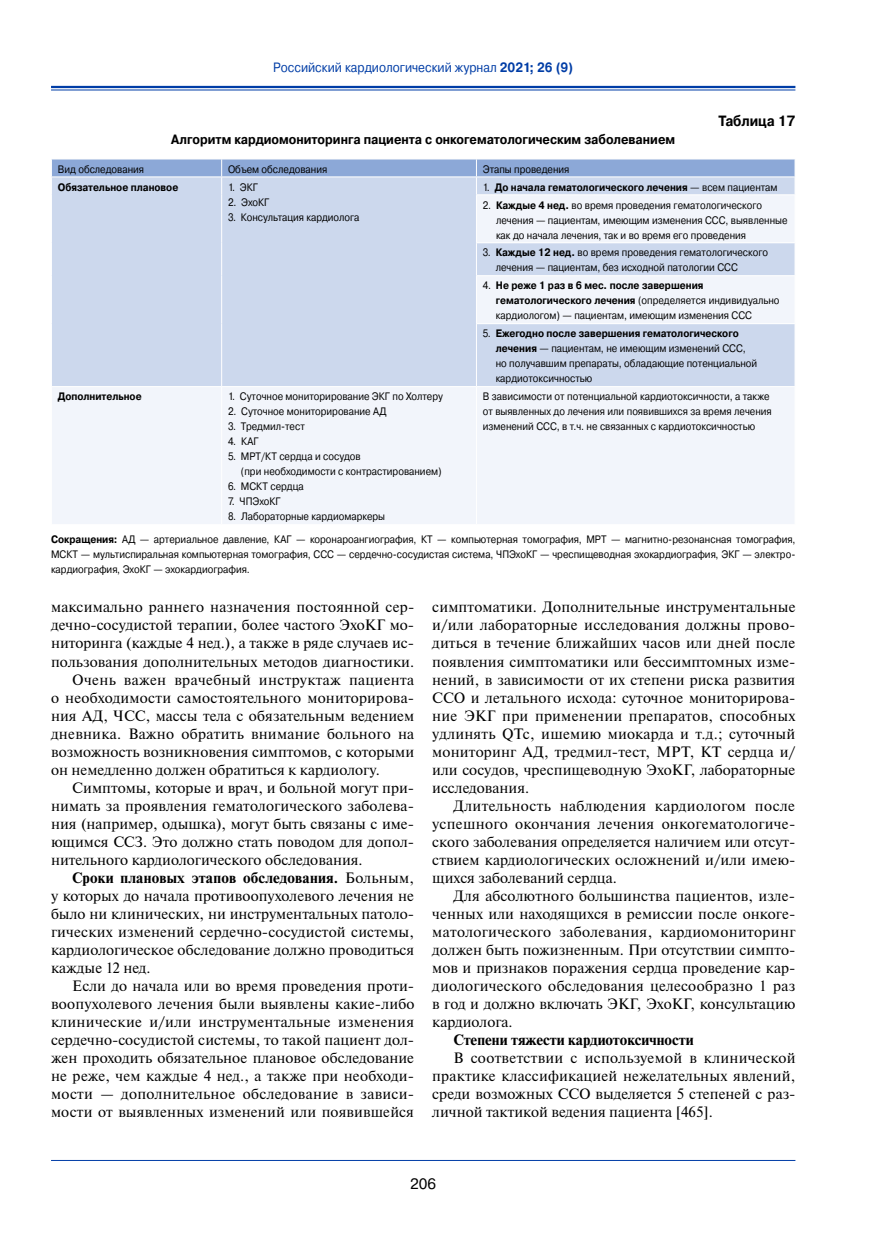
<style>
.page{position:relative;width:872px;height:1234px;background:#fff}
.page>*{position:absolute;margin:0;border:0;box-sizing:border-box;transform-origin:0 0}
.t1{font:15px/18px "Newton";color:#000;text-align:justify}
.t2{font:15px "Newton";letter-spacing:.02em;color:#000}
.t3{font:700 15px "Newton";color:#000}
.t4{font:15px "Pragmatica";color:#000}
.t5{font:700 14.85px "Pragmatica";color:#000;scale:.89 1}
.t6{font:700 13.5px "Pragmatica";color:#000;scale:.89 1}
.t7{font:13.5px "Pragmatica";color:#003da6;scale:.89 1}
.t8{font:10.8px/15px "Pragmatica";color:#000;scale:.89 1}
.t9{font:700 10.8px "Pragmatica";color:#000;scale:.89 1}
.s1{font-weight:700}
.s2{font-weight:400}
</style>
<div class="page">
<svg style="left:51px;top:88px;width:744px;height:2px"></svg>
<hr style="left:51px;top:86px;width:744px;height:2px;background:#003da6">
<hr style="left:51px;top:90px;width:744px;height:1px;background:#003da6">
<hr style="left:51px;top:1159px;width:744px;height:1px;background:#003da6">
<svg style="left:52px;top:195px;width:742px;height:329px;fill:#f2f5fb"></svg>
<hr style="left:221px;top:195px;width:1px;height:48px;background:#fff">
<hr style="left:221px;top:243px;width:1px;height:33px;background:#fff">
<hr style="left:221px;top:276px;width:1px;height:47px;background:#fff">
<hr style="left:221px;top:323px;width:1px;height:63px;background:#fff">
<svg style="left:51px;top:159px;width:744px;height:36px;background:#b0c3e3"></svg>
<hr style="left:476px;top:194px;width:319px;height:1px;background:#fff">
<hr style="left:476px;top:195px;width:1px;height:47px;background:#fff">
<hr style="left:476px;top:242px;width:319px;height:1px;background:#fff">
<hr style="left:476px;top:243px;width:1px;height:32px;background:#fff">
<hr style="left:476px;top:275px;width:319px;height:1px;background:#fff">
<hr style="left:476px;top:276px;width:1px;height:47px;background:#fff">
<hr style="left:476px;top:323px;width:319px;height:1px;background:#fff">
<hr style="left:476px;top:324px;width:1px;height:62px;background:#fff">
<hr style="left:51px;top:386px;width:171px;height:1px;background:#fff">
<hr style="left:222px;top:386px;width:254px;height:1px;background:#fff">
<hr style="left:221px;top:387px;width:1px;height:137px;background:#fff">
<hr style="left:476px;top:386px;width:319px;height:1px;background:#fff">
<hr style="left:476px;top:387px;width:1px;height:137px;background:#fff">
<p class="t7" style="left:273px;top:57px;width:338px">Российский кардиологический журнал <span class="s1">2021; 26 (9)</span></p>
<p class="t6" style="left:171px;top:131px;width:567px">Алгоритм кардиомониторинга пациента с онкогематологическим заболеванием</p>
<p class="t5" style="left:718px;top:112px;width:88px">Таблица 17</p>
<p class="t8" style="left:58px;top:161px;width:98px">Вид обследования</p>
<p class="t8" style="left:228px;top:161px;width:113px">Объем обследования</p>
<p class="t8" style="left:483px;top:161px;width:99px">Этапы проведения</p>
<p class="t9" style="left:58px;top:180px;width:137px">Обязательное плановое</p>
<p class="t8" style="left:228px;top:179px;width:35px">1. ЭКГ</p>
<p class="t8" style="left:228px;top:194px;width:48px">2. ЭхоКГ</p>
<p class="t8" style="left:228px;top:209px;width:149px">3. Консультация кардиолога</p>
<p class="t9" style="left:483px;top:180px;width:332px"><span class="s2">1.</span> До начала гематологического лечения <span class="s2">— всем пациентам</span></p>
<p class="t8" style="left:496px;top:197px;width:329px;text-indent:-13px">2. <span class="s1">Каждые 4 нед.</span> во время проведения гематологического лечения — пациентам, имеющим изменения ССС, выявленные как до начала лечения, так и во время его проведения</p>
<p class="t8" style="left:496px;top:245px;width:308px;text-indent:-13px">3. <span class="s1">Каждые 12 нед.</span> во время проведения гематологического лечения — пациентам, без исходной патологии ССС</p>
<p class="t8" style="left:496px;top:278px;width:320px;text-indent:-13px">4. <span class="s1">Не реже 1 раз в 6 мес. после завершения гематологического лечения</span> (определяется индивидуально кардиологом) — пациентам, имеющим изменения ССС</p>
<p class="t8" style="left:496px;top:325px;width:295px;text-indent:-13px">5. <span class="s1">Ежегодно после завершения гематологического лечения</span> — пациентам, не имеющим изменений ССС, но получавшим препараты, обладающие потенциальной кардиотоксичностью</p>
<p class="t9" style="left:58px;top:390px;width:96px">Дополнительное</p>
<p class="t8" style="left:228px;top:388px;width:243px">1. Суточное мониторирование ЭКГ по Холтеру</p>
<p class="t8" style="left:228px;top:403px;width:180px">2. Суточное мониторирование АД</p>
<p class="t8" style="left:228px;top:418px;width:88px">3. Тредмил-тест</p>
<p class="t8" style="left:228px;top:433px;width:36px">4. КАГ</p>
<p class="t8" style="left:241px;top:448px;width:227px;text-indent:-13px">5. МРТ/КТ сердца и сосудов<br>(при необходимости с контрастированием)</p>
<p class="t8" style="left:228px;top:478px;width:87px">6. МСКТ сердца</p>
<p class="t8" style="left:228px;top:493px;width:61px">7. ЧПЭхоКГ</p>
<p class="t8" style="left:228px;top:508px;width:178px">8. Лабораторные кардиомаркеры</p>
<p class="t8" style="left:483px;top:388px;width:326px">В зависимости от потенциальной кардиотоксичности, а также от выявленных до лечения или появившихся за время лечения изменений ССС, в т.ч. не связанных с кардиотоксичностью</p>
<p class="t8" style="left:51px;top:530px;width:838px;text-align:justify"><span class="s1">Сокращения:</span> АД — артериальное давление, КАГ — коронароангиография, КТ — компьютерная томография, МРТ — магнитно-резонансная томография, МСКТ — мультиспиральная компьютерная томография, ССС — сердечно-сосудистая система, ЧПЭхоКГ — чреспищеводная эхокардиография, ЭКГ — электро&shy;кардиография, ЭхоКГ — эхокардиография.</p>
<p class="t1" style="left:51px;top:598px;width:365px">максимально раннего назначения постоянной сер-</p>
<p class="t1" style="left:51px;top:616px;width:365px">дечно-сосудистой терапии, более частого ЭхоКГ мо-</p>
<p class="t1" style="left:51px;top:634px;width:365px">ниторинга (каждые 4 нед.), а также в ряде случаев ис-</p>
<p class="t1" style="left:51px;top:652px;width:365px">пользования дополнительных методов диагностики.</p>
<p class="t2" style="left:72px;top:669px;width:343px">Очень важен врачебный инструктаж пациента</p>
<p class="t1" style="left:51px;top:688px;width:365px">о необходимости самостоятельного мониторирова-</p>
<p class="t1" style="left:51px;top:706px;width:365px">ния АД, ЧСС, массы тела с обязательным ведением</p>
<p class="t1" style="left:51px;top:724px;width:365px">дневника. Важно обратить внимание больного на</p>
<p class="t1" style="left:51px;top:742px;width:365px">возможность возникновения симптомов, с которыми</p>
<p class="t1" style="left:51px;top:760px;width:330px">он немедленно должен обратиться к кардиологу.</p>
<p class="t1" style="left:72px;top:778px;width:343px">Симптомы, которые и врач, и больной могут при-</p>
<p class="t1" style="left:51px;top:796px;width:364px">нимать за проявления гематологического заболева-</p>
<p class="t1" style="left:51px;top:814px;width:365px">ния (например, одышка), могут быть связаны с име-</p>
<p class="t1" style="left:51px;top:832px;width:365px">ющимся ССЗ. Это должно стать поводом для допол-</p>
<p class="t1" style="left:51px;top:850px;width:313px">нительного кардиологического обследования.</p>
<p class="t3" style="left:72px;top:868px;width:343px">Сроки плановых этапов обследования. <span class="s2">Больным,</span></p>
<p class="t1" style="left:51px;top:886px;width:365px">у которых до начала противоопухолевого лечения не</p>
<p class="t1" style="left:51px;top:904px;width:365px">было ни клинических, ни инструментальных патоло-</p>
<p class="t1" style="left:51px;top:922px;width:364px">гических изменений сердечно-сосудистой системы,</p>
<p class="t1" style="left:51px;top:940px;width:365px">кардиологическое обследование должно проводиться</p>
<p class="t1" style="left:51px;top:958px;width:101px">каждые 12 нед.</p>
<p class="t1" style="left:72px;top:976px;width:343px">Если до начала или во время проведения проти-</p>
<p class="t1" style="left:51px;top:994px;width:365px">воопухолевого лечения были выявлены какие-либо</p>
<p class="t2" style="left:51px;top:1011px;width:364px">клинические и/или инструментальные изменения</p>
<p class="t1" style="left:51px;top:1030px;width:365px">сердечно-сосудистой системы, то такой пациент дол-</p>
<p class="t1" style="left:51px;top:1048px;width:365px">жен проходить обязательное плановое обследование</p>
<p class="t1" style="left:51px;top:1066px;width:365px">не реже, чем каждые 4 нед., а также при необходи-</p>
<p class="t2" style="left:51px;top:1083px;width:365px">мости — дополнительное обследование в зависи-</p>
<p class="t1" style="left:51px;top:1102px;width:364px">мости от выявленных изменений или появившейся</p>
<p class="t1" style="left:432px;top:598px;width:365px">симптоматики. Дополнительные инструментальные и/или лабораторные исследования должны прово&shy;диться в течение ближайших часов или дней после появления симптоматики или бессимптомных изме&shy;нений, в зависимости от их степени риска развития ССО и летального исхода: суточное мониторирова&shy;ние ЭКГ при применении препаратов, способных удлинять QTc, ишемию миокарда и т.д.; суточный мониторинг АД, тредмил-тест, МРТ, КТ сердца и/ или сосудов, чреспищеводную ЭхоКГ, лабораторные исследования.</p>
<p class="t1" style="left:432px;top:796px;width:365px;text-indent:21px">Длительность наблюдения кардиологом после успешного окончания лечения онкогематологиче&shy;ского заболевания определяется наличием или отсут&shy;ствием кардиологических осложнений и/или имею&shy;щихся заболеваний сердца.</p>
<p class="t1" style="left:432px;top:886px;width:365px;text-indent:21px">Для абсолютного большинства пациентов, изле&shy;ченных или находящихся в ремиссии после онкоге&shy;матологического заболевания, кардиомониторинг должен быть пожизненным. При отсутствии симпто&shy;мов и признаков поражения сердца проведение кар&shy;диологического обследования целесообразно 1 раз в год и должно включать ЭКГ, ЭхоКГ, консультацию кардиолога.</p>
<p class="t3" style="left:453px;top:1030px;width:242px">Степени тяжести кардиотоксичности</p>
<p class="t1" style="left:432px;top:1048px;width:365px;text-indent:21px">В соответствии с используемой в клинической практике классификацией нежелательных явлений, среди возможных ССО выделяется 5 степеней с раз&shy;личной тактикой ведения пациента [465].</p>
<p class="t4" style="left:410px;top:1172px;width:28px">206</p>
</div>
